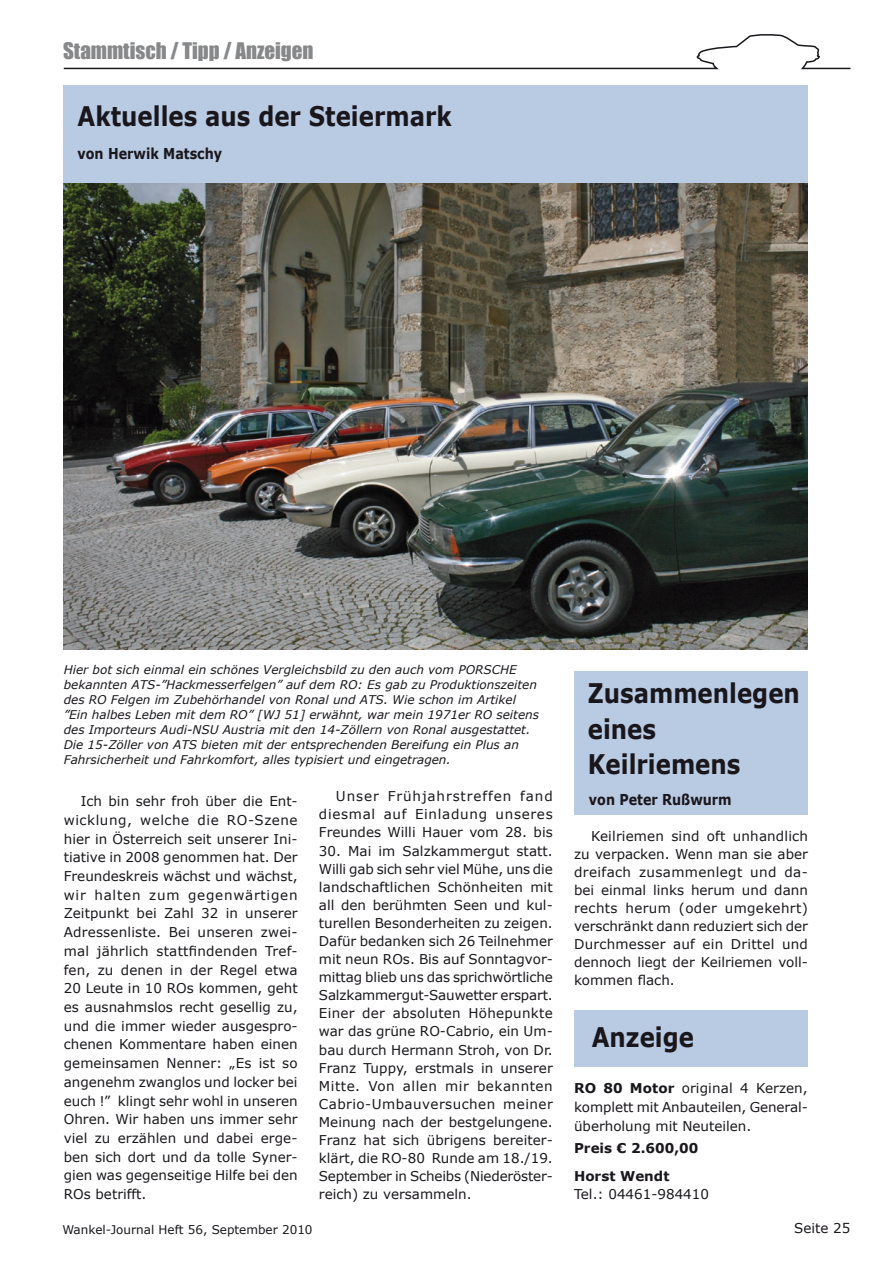
<style>
.page{position:relative;width:893px;height:1263px;background:#fff}
.page>*{position:absolute;margin:0;border:0;box-sizing:border-box;transform-origin:0 0}
.t1{font:700 27px/35.4px "Verdana";color:#1a171c;scale:.85 1}
.t2{font:21px "Impact";color:#87888a}
.t3{font:700 15px "Verdana";color:#1a171c;scale:.85 1}
.t4{font:13.5px/18.8px "Verdana";color:#1a171c;text-align:justify}
.t5{font:700 13.5px/27.2px "Verdana";color:#1a171c}
.t6{font:italic 12px/15px "Verdana";color:#1a171c}
.t7{font:12px "Verdana";color:#1a171c}
.s1{font-weight:700}
</style>
<div class="page">
<svg style="left:63px;top:34px;width:788px;height:36px"></svg>
<div style="left:64px;top:85px;width:744px;height:100px;background:#b9cae3"></div>
<div style="left:575px;top:1010px;width:233px;height:56px;background:#b9cae3"></div>
<div style="left:574px;top:671px;width:234px;height:144px;background:#b9cae3"></div>
<img style="left:64px;top:184px;width:744px;height:466px">
<h2 class="t2" style="left:63px;top:38px;width:252px">Stammtisch / Tipp / Anzeigen</h2>
<h1 class="t1" style="left:78px;top:97px;width:442px">Aktuelles aus der Steiermark</h1>
<p class="t3" style="left:78px;top:144px;width:172px">von Herwik Matschy</p>
<p class="t6" style="left:64px;top:661px;width:477px">Hier bot sich einmal ein schönes Vergleichsbild zu den auch vom PORSCHE bekannten ATS-”Hackmesserfelgen” auf dem RO: Es gab zu Produktionszeiten des RO Felgen im Zubehörhandel von Ronal und ATS. Wie schon im Artikel ”Ein halbes Leben mit dem RO” [WJ 51] erwähnt, war mein 1971er RO seitens des Importeurs Audi-NSU Austria mit den 14-Zöllern von Ronal ausgestattet.<br>Die 15-Zöller von ATS bieten mit der entsprechenden Bereifung ein Plus an Fahrsicherheit und Fahrkomfort, alles typisiert und eingetragen.</p>
<p class="t4" style="left:64px;top:791px;width:235px;text-indent:17px">Ich bin sehr froh über die Ent&shy;wicklung, welche die RO-Szene hier in Österreich seit unserer Ini&shy;tiative in 2008 genommen hat. Der Freundeskreis wächst und wächst, wir halten zum gegenwärtigen Zeitpunkt bei Zahl 32 in unserer Adressenliste. Bei unseren zwei&shy;mal jährlich stattfindenden Tref&shy;fen, zu denen in der Regel etwa 20 Leute in 10 ROs kommen, geht es ausnahmslos recht gesellig zu, und die immer wieder ausgespro&shy;chenen Kommentare haben einen gemeinsamen Nenner: „Es ist so angenehm zwanglos und locker bei euch !” klingt sehr wohl in unseren Ohren. Wir haben uns immer sehr viel zu erzählen und dabei erge&shy;ben sich dort und da tolle Syner&shy;gien was gegenseitige Hilfe bei den ROs betrifft.</p>
<p class="t4" style="left:319px;top:787px;width:235px;line-height:18.1px;text-indent:17px">Unser Frühjahrstreffen fand diesmal auf Einladung unseres Freundes Willi Hauer vom 28. bis</p>
<p class="t4" style="left:319px;top:841px;width:235px;line-height:18.1px">30. Mai im Salzkammergut statt.<br>Willi gab sich sehr viel Mühe, uns die landschaftlichen Schönheiten mit all den berühmten Seen und kul&shy;turellen Besonderheiten zu zeigen.<br>Dafür bedanken sich 26 Teilnehmer mit neun ROs. Bis auf Sonntagvor&shy;mittag blieb uns das sprichwörtliche Salzkammergut-Sauwetter erspart.<br>Einer der absoluten Höhepunkte war das grüne RO-Cabrio, ein Um&shy;bau durch Hermann Stroh, von Dr.<br>Franz Tuppy, erstmals in unserer Mitte. Von allen mir bekannten Cabrio-Umbauversuchen meiner Meinung nach der bestgelungene.<br>Franz hat sich übrigens bereiter&shy;klärt, die RO-80 Runde am 18./19.<br>September in Scheibs (Niederöster&shy;reich) zu versammeln.</p>
<p class="t7" style="left:62px;top:1222px;width:252px">Wankel-Journal Heft 56, September 2010</p>
<h1 class="t1" style="left:588px;top:675px;width:251px">Zusammenlegen eines<br>Keilriemens</h1>
<p class="t3" style="left:589px;top:790px;width:169px">von Peter Rußwurm</p>
<p class="t4" style="left:574px;top:826px;width:235px;line-height:18px;text-indent:17px">Keilriemen sind oft unhandlich zu verpacken. Wenn man sie aber dreifach zusammenlegt und da&shy;bei einmal links herum und dann rechts herum (oder umgekehrt) verschränkt dann reduziert sich der Durchmesser auf ein Drittel und dennoch liegt der Keilriemen voll&shy;kommen flach.</p>
<h1 class="t1" style="left:592px;top:1019px;width:122px">Anzeige</h1>
<p class="t4" style="left:574px;top:1078px;width:235px"><span class="s1">RO 80 Motor</span> original 4 Kerzen, komplett mit Anbauteilen, General&shy;überholung mit Neuteilen.</p>
<p class="t5" style="left:574px;top:1134px;width:126px">Preis € 2.600,00<br>Horst Wendt</p>
<p class="t4" style="left:574px;top:1184px;width:136px">Tel.: 04461-984410</p>
<p class="t4" style="left:794px;top:1218px;width:58px">Seite 25</p>
</div>
